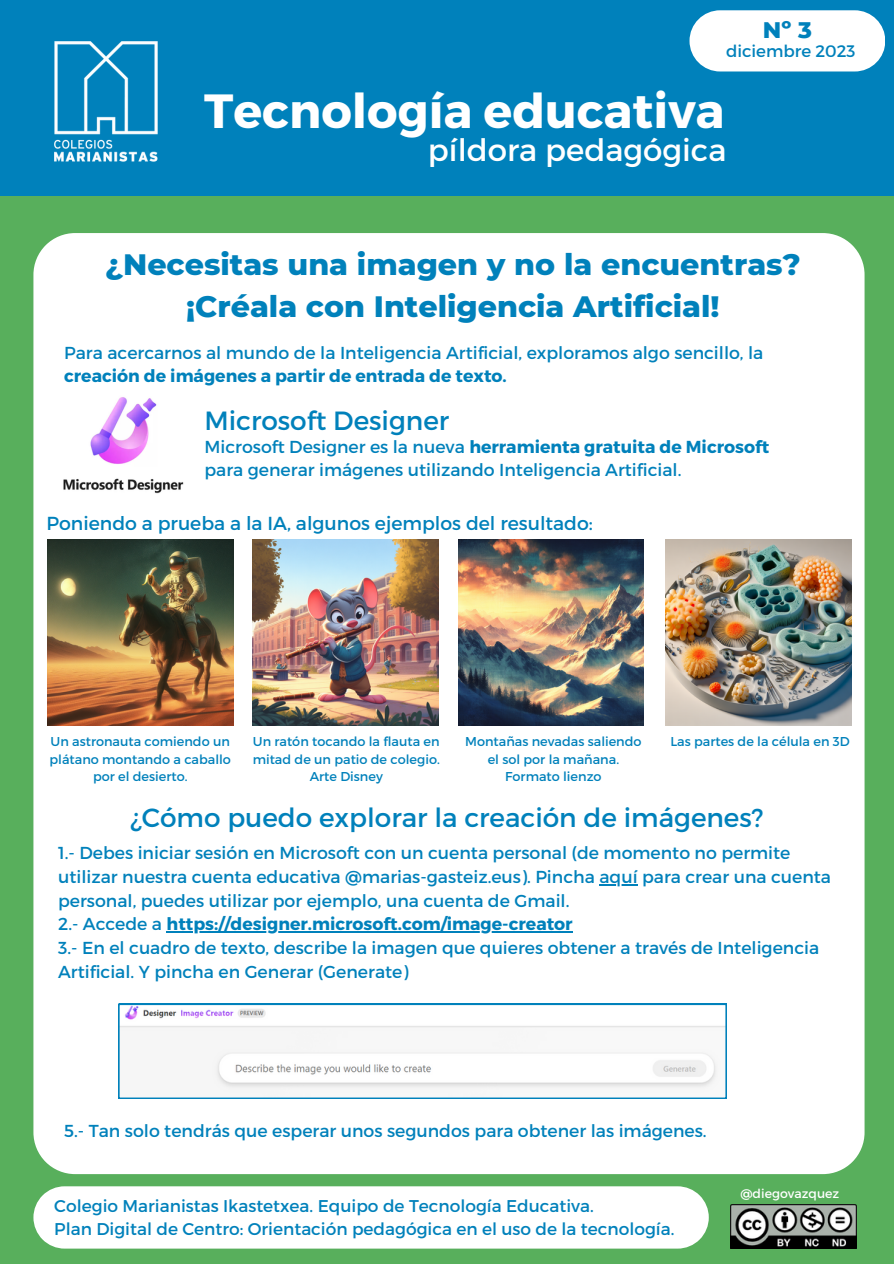
<style>
.page{position:relative;width:894px;height:1264px;background:#fff}
.page>*{position:absolute;margin:0;border:0;box-sizing:border-box;transform-origin:0 0}
.t1{font:700 47.85px "Montserrat";color:#fff}
.t2{font:30.75px "Montserrat";color:#fff}
.t3{font:800 30px "Montserrat";color:#0081bb}
.t4{font:26.25px "Montserrat";color:#0081bb}
.t5{font:800 22.95px "Montserrat";color:#0081bb}
.t6{font:18.9px "Montserrat";color:#0081bb}
.t7{font:17.25px/23.7px "Montserrat";color:#0081bb}
.t8{font:700 17.25px "Montserrat";color:#0081bb}
.t9{font:16.95px "Montserrat";color:#0081bb}
.t10{font:16.65px "Montserrat";color:#0081bb}
.t11{font:12.9px/17.1px "Montserrat";color:#0081bb;text-align:center}
.t12{font:12.45px "Montserrat";color:#fff}
.s1{font-weight:700}
.s2{font-weight:400}
</style>
<div class="page">
<div style="left:0;top:0;width:893px;height:1263px;background:#58af5c"></div>
<div style="left:33px;top:233px;width:831px;height:941px;background:#fff"></div>
<div style="left:0;top:0;width:893px;height:196px;background:#0081bb"></div>
<img style="left:54px;top:41px;width:104px;height:120px">
<div style="left:689px;top:10px;width:196px;height:61px;background:#fff;border-radius:31px"></div>
<div style="left:33px;top:1186px;width:675px;height:62px;background:#fff"></div>
<img style="left:730px;top:1204px;width:126px;height:44px">
<img style="left:61px;top:395px;width:124px;height:99px">
<img style="left:48px;top:539px;width:185px;height:186px">
<img style="left:252px;top:539px;width:186px;height:186px">
<img style="left:458px;top:539px;width:185px;height:186px">
<img style="left:665px;top:539px;width:185px;height:186px">
<svg style="left:118px;top:1003px;width:608px;height:95px;background:#eff3f5"></svg>
<hr style="left:599px;top:884px;width:38px;height:1px;background:#0081bb">
<hr style="left:166px;top:931px;width:406px;height:1px;background:#0081bb">
<p class="t5" style="left:762px;top:16px;width:50px">Nº 3</p>
<p class="t10" style="left:725px;top:41px;width:131px">diciembre 2023</p>
<p class="t1" style="left:204px;top:79px;width:521px">Tecnología educativa</p>
<p class="t2" style="left:428px;top:130px;width:300px">píldora pedagógica</p>
<p class="t3" style="left:105px;top:246px;width:696px">¿Necesitas una imagen y no la encuentras?</p>
<p class="t3" style="left:186px;top:288px;width:535px">¡Créala con Inteligencia Artificial!</p>
<p class="t7" style="left:64px;top:340px;width:700px">Para acercarnos al mundo de la Inteligencia Artificial, exploramos algo sencillo, la <span class="s1">creación de imágenes a partir de entrada de texto.</span></p>
<p class="t4" style="left:204px;top:403px;width:246px">Microsoft Designer</p>
<p class="t7" style="left:204px;top:434px;width:566px">Microsoft Designer es la nueva <span class="s1">herramienta gratuita de Microsoft </span>para generar imágenes utilizando Inteligencia Artificial.</p>
<p class="t6" style="left:46px;top:511px;width:547px">Poniendo a prueba a la IA, algunos ejemplos del resultado:</p>
<p class="t11" style="left:50px;top:732px;width:183px">Un astronauta comiendo un plátano montando a caballo por el desierto.</p>
<p class="t11" style="left:252px;top:732px;width:188px">Un ratón tocando la flauta en mitad de un patio de colegio.<br>Arte Disney</p>
<p class="t11" style="left:465px;top:732px;width:178px">Montañas nevadas saliendo el sol por la mañana.<br>Formato lienzo</p>
<p class="t11" style="left:670px;top:732px;width:181px">Las partes de la célula en 3D</p>
<p class="t4" style="left:130px;top:800px;width:634px">¿Cómo puedo explorar la creación de imágenes?</p>
<p class="t7" style="left:58px;top:840px;width:774px">1.- Debes iniciar sesión en Microsoft con un cuenta personal (de momento no permite utilizar nuestra cuenta educativa @marias-gasteiz.eus). Pincha aquí para crear una cuenta personal, puedes utilizar por ejemplo, una cuenta de Gmail.</p>
<p class="t8" style="left:58px;top:913px;width:516px"><span class="s2">2.- Accede a</span> https://designer.microsoft.com/image-creator</p>
<p class="t7" style="left:58px;top:935px;width:762px">3.- En el cuadro de texto, describe la imagen que quieres obtener a través de Inteligencia<br>Artificial. Y pincha en Generar (Generate)</p>
<p class="t7" style="left:64px;top:1118px;width:644px">5.- Tan solo tendrás que esperar unos segundos para obtener las imágenes.</p>
<p class="t9" style="left:54px;top:1194px;width:541px">Colegio Marianistas Ikastetxea. Equipo de Tecnología Educativa.</p>
<p class="t9" style="left:54px;top:1218px;width:621px">Plan Digital de Centro: Orientación pedagógica en el uso de la tecnología.</p>
<p class="t12" style="left:740px;top:1184px;width:100px">@diegovazquez</p>
</div>
